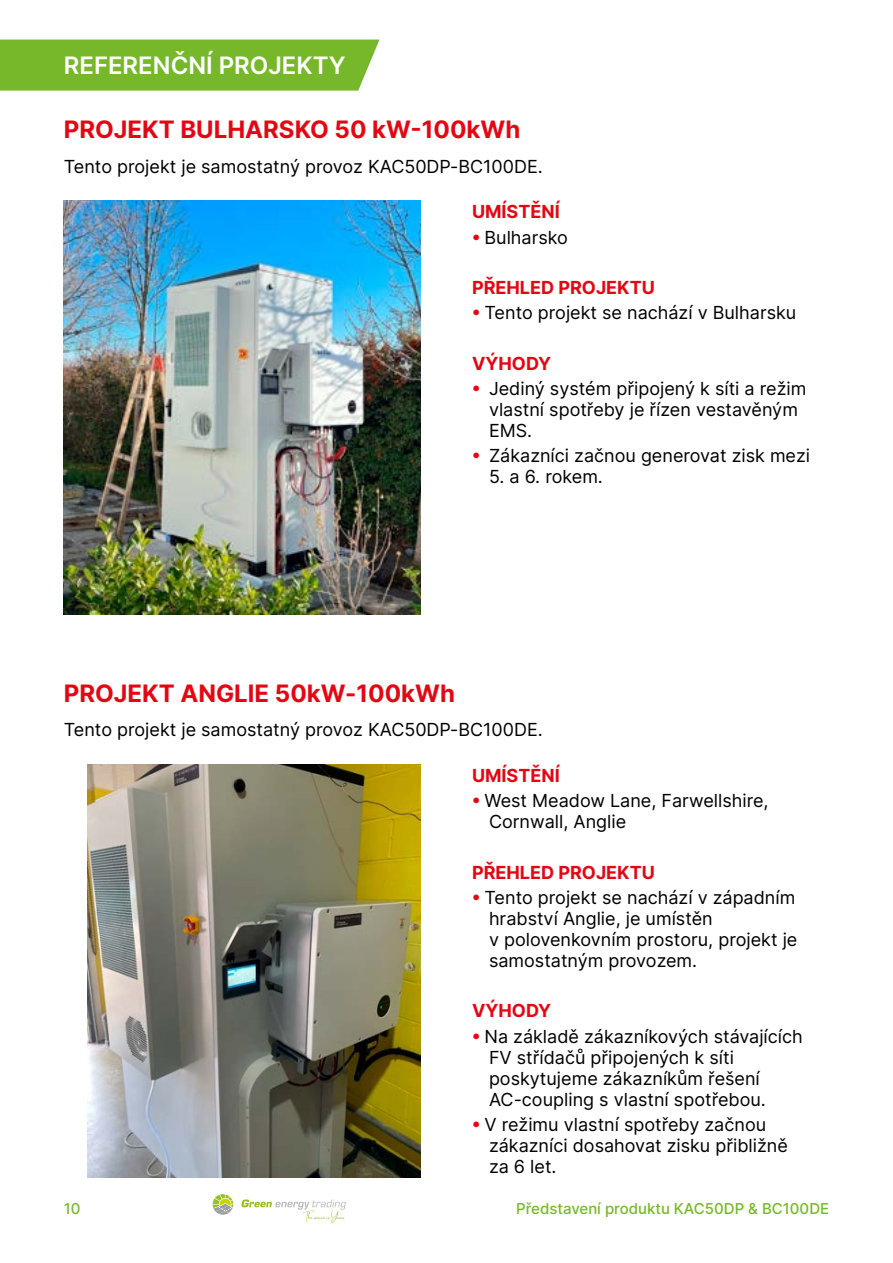
<style>
.page{position:relative;width:893px;height:1263px;background:#fff}
.page>*{position:absolute;margin:0;border:0;box-sizing:border-box;transform-origin:0 0}
.t1{font:700 24px "Inter";color:#e30613}
.t2{font:600 24px "Inter";color:#fff}
.t3{font:18px/21px "Inter";color:#000}
.t4{font:700 18px "Inter";color:#e30613}
.t5{font:500 15px "Inter";color:#76b82a}
.s1{font-weight:700;color:#e30613}
</style>
<div class="page">
<svg style="left:213px;top:1194px;width:20px;height:21px"></svg>
<svg style="left:241px;top:1199px;width:105px;height:23px"></svg>
<div style="left:0;top:40px;width:379px;height:51px;background:#76b82a"></div>
<img style="left:64px;top:201px;width:357px;height:413px">
<img style="left:87px;top:764px;width:334px;height:414px">
<h1 class="t2" style="left:64px;top:48px;width:283px">REFERENČNÍ PROJEKTY</h1>
<h1 class="t1" style="left:64px;top:112px;width:458px">PROJEKT BULHARSKO 50 kW-100kWh</h1>
<p class="t3" style="left:64px;top:155px;width:481px">Tento projekt je samostatný provoz KAC50DP-BC100DE.</p>
<p class="t4" style="left:472px;top:199px;width:89px">UMÍSTĚNÍ</p>
<p class="t3" style="left:472px;top:226px;width:97px"><span class="s1">•</span> Bulharsko</p>
<p class="t4" style="left:472px;top:274px;width:184px">PŘEHLED PROJEKTU</p>
<p class="t3" style="left:472px;top:302px;width:326px"><span class="s1">•</span> Tento projekt se nachází v Bulharsku</p>
<p class="t4" style="left:472px;top:350px;width:81px">VÝHODY</p>
<p class="t3" style="left:489px;top:378px;width:319px;text-indent:-17px"><span class="s1">•</span> Jediný systém připojený k síti a režim vlastní spotřeby je řízen vestavěným<br>EMS.</p>
<p class="t3" style="left:472px;top:445px;width:340px"><span class="s1">•</span> Zákazníci začnou generovat zisk mezi</p>
<p class="t3" style="left:489px;top:466px;width:115px">5. a 6. rokem.</p>
<h1 class="t1" style="left:64px;top:675px;width:393px">PROJEKT ANGLIE 50kW-100kWh</h1>
<p class="t3" style="left:64px;top:719px;width:481px">Tento projekt je samostatný provoz KAC50DP-BC100DE.</p>
<p class="t4" style="left:472px;top:762px;width:89px">UMÍSTĚNÍ</p>
<p class="t3" style="left:489px;top:790px;width:281px;text-indent:-17px"><span class="s1">•</span> West Meadow Lane, Farwellshire,<br>Cornwall, Anglie</p>
<p class="t4" style="left:472px;top:859px;width:184px">PŘEHLED PROJEKTU</p>
<p class="t3" style="left:489px;top:886px;width:310px;text-indent:-17px"><span class="s1">•</span> Tento projekt se nachází v západním hrabství Anglie, je umístěn<br>v polovenkovním prostoru, projekt je samostatným provozem.</p>
<p class="t4" style="left:472px;top:998px;width:81px">VÝHODY</p>
<p class="t3" style="left:489px;top:1025px;width:315px;text-indent:-17px"><span class="s1">•</span> Na základě zákazníkových stávajících FV střídačů připojených k síti poskytujeme zákazníkům řešení AC-coupling s vlastní spotřebou.</p>
<p class="t3" style="left:489px;top:1113px;width:300px;text-indent:-17px"><span class="s1">•</span> V režimu vlastní spotřeby začnou zákazníci dosahovat zisku přibližně za 6 let.</p>
<p class="t5" style="left:64px;top:1197px;width:18px">10</p>
<p class="t5" style="left:516px;top:1197px;width:314px">Představení produktu KAC50DP &amp; BC100DE</p>
</div>
